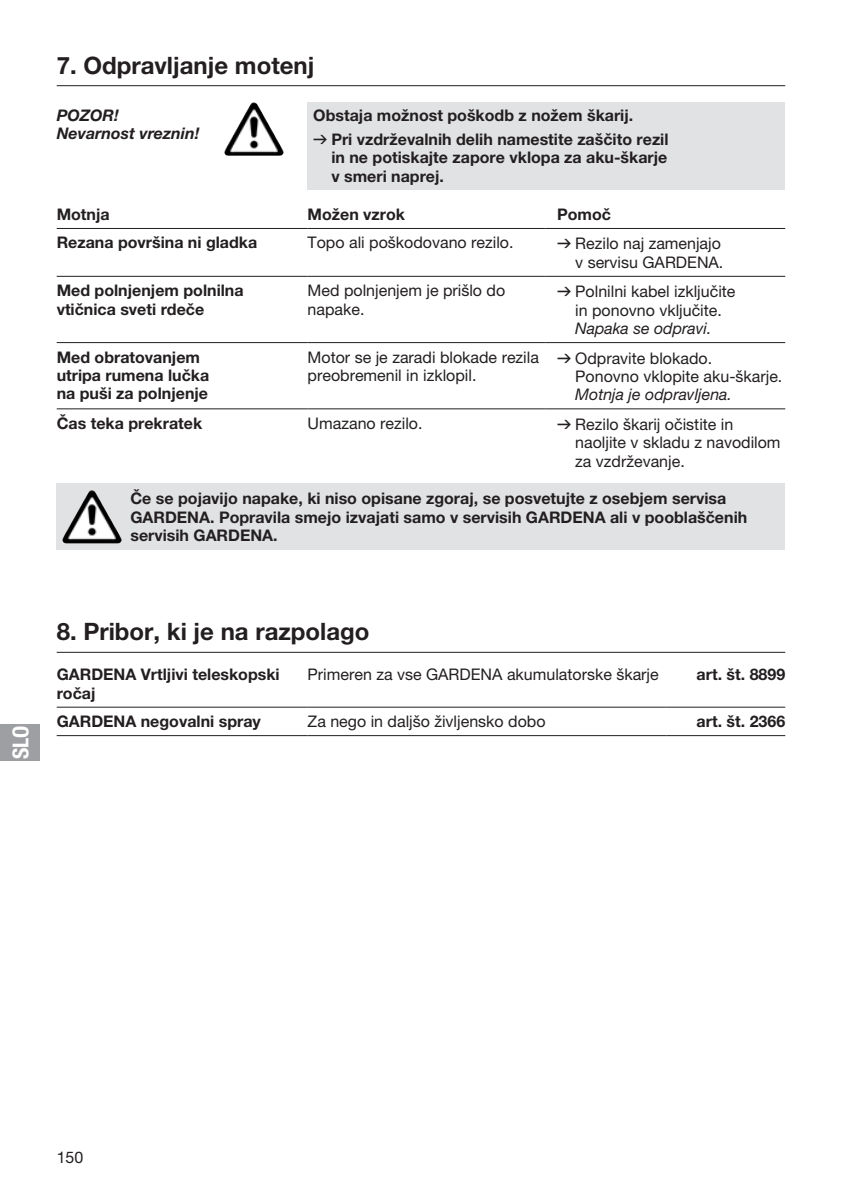
<style>
.page{position:relative;width:842px;height:1191px;background:#fff}
.page>*{position:absolute;margin:0;border:0;box-sizing:border-box;transform-origin:0 0}
.t1{font:700 24px "GARDENA Pro";color:#231f20}
.t2{font:22px "GARDENA Pro Bo Cond";color:#fff}
.t3{font:700 16px/18.4px "GARDENA Pro";color:#231f20}
.t4{font:16px/18.4px "GARDENA Pro";color:#231f20}
.t5{font:italic 16px "GARDENA Pro";color:#231f20}
.t6{font:italic 700 16px/18.4px "GARDENA Pro";color:#231f20}
.s1{font-family:"Formdruck";font-weight:400}
.s2{font-family:"Formdruck"}
</style>
<div class="page">
<div style="left:0;top:724px;width:40px;height:36px;background:#9d9fa2"></div>
<div style="left:308px;top:102px;width:477px;height:88px;background:#e1e2e4"></div>
<hr style="left:57px;top:85px;width:728px;height:1px;background:#231f20">
<img style="left:226px;top:103px;width:27px;height:44px">
<hr style="left:308px;top:228px;width:238px;height:1px;background:#231f20">
<hr style="left:546px;top:228px;width:239px;height:1px;background:#231f20">
<hr style="left:308px;top:276px;width:238px;height:1px;background:#231f20">
<hr style="left:546px;top:276px;width:239px;height:1px;background:#231f20">
<hr style="left:57px;top:228px;width:251px;height:1px;background:#231f20">
<hr style="left:57px;top:276px;width:251px;height:1px;background:#231f20">
<hr style="left:57px;top:342px;width:251px;height:1px;background:#231f20">
<hr style="left:308px;top:342px;width:238px;height:1px;background:#231f20">
<hr style="left:546px;top:342px;width:239px;height:1px;background:#231f20">
<hr style="left:57px;top:408px;width:251px;height:1px;background:#231f20">
<hr style="left:308px;top:408px;width:238px;height:1px;background:#231f20">
<hr style="left:546px;top:408px;width:239px;height:1px;background:#231f20">
<div style="left:57px;top:483px;width:728px;height:67px;background:#e1e2e4"></div>
<img style="left:64px;top:490px;width:27px;height:45px">
<hr style="left:57px;top:707px;width:251px;height:1px;background:#231f20">
<hr style="left:308px;top:707px;width:358px;height:1px;background:#231f20">
<hr style="left:666px;top:707px;width:119px;height:1px;background:#231f20">
<hr style="left:57px;top:735px;width:251px;height:1px;background:#231f20">
<hr style="left:308px;top:735px;width:358px;height:1px;background:#231f20">
<hr style="left:666px;top:735px;width:119px;height:1px;background:#231f20">
<hr style="left:57px;top:652px;width:728px;height:1px;background:#231f20">
<h1 class="t1" style="left:57px;top:50px;width:259px">7. Odpravljanje motenj</h1>
<p class="t6" style="left:57px;top:105px;width:144px">POZOR!<br>Nevarnost vreznin!</p>
<p class="t3" style="left:313px;top:103px;width:357px;line-height:24px">Obstaja možnost poškodb z nožem škarij.<br><span class="s1">v</span> Pri vzdrževalnih delih namestite zaščito rezil</p>
<p class="t3" style="left:331px;top:148px;width:337px">in ne potiskajte zapore vklopa za aku-škarje v smeri naprej.</p>
<p class="t3" style="left:57px;top:205px;width:55px">Motnja</p>
<p class="t3" style="left:308px;top:205px;width:99px">Možen vzrok</p>
<p class="t3" style="left:557px;top:205px;width:55px">Pomoč</p>
<p class="t3" style="left:57px;top:233px;width:202px">Rezana površina ni gladka</p>
<p class="t4" style="left:308px;top:233px;width:207px">Topo ali poškodovano rezilo.</p>
<p class="t4" style="left:557px;top:234px;width:168px;text-align:right"><span class="s2">v</span> Rezilo naj zamenjajo v servisu GARDENA.</p>
<p class="t3" style="left:57px;top:281px;width:188px">Med polnjenjem polnilna vtičnica sveti rdeče</p>
<p class="t4" style="left:308px;top:281px;width:199px">Med polnjenjem je prišlo do napake.</p>
<p class="t4" style="left:557px;top:282px;width:180px;text-align:center"><span class="s2">v</span> Polnilni kabel izključite in ponovno vključite.</p>
<p class="t5" style="left:575px;top:319px;width:138px">Napaka se odpravi.</p>
<p class="t3" style="left:57px;top:347px;width:154px">Med obratovanjem utripa rumena lučka na puši za polnjenje</p>
<p class="t4" style="left:308px;top:347px;width:233px">Motor se je zaradi blokade rezila preobremenil in izklopil.</p>
<p class="t4" style="left:575px;top:348px;width:209px;text-indent:-18px"><span class="s2">v</span> Odpravite blokado.<br>Ponovno vklopite aku-škarje.</p>
<p class="t5" style="left:575px;top:385px;width:158px">Motnja je odpravljena.</p>
<p class="t3" style="left:57px;top:413px;width:147px">Čas teka prekratek</p>
<p class="t4" style="left:308px;top:414px;width:116px">Umazano rezilo.</p>
<p class="t4" style="left:575px;top:415px;width:207px;text-indent:-18px"><span class="s2">v</span> Rezilo škarij očistite in naoljite v skladu z navodilom za vzdrževanje.</p>
<p class="t3" style="left:130px;top:489px;width:618px">Če se pojavijo napake, ki niso opisane zgoraj, se posvetujte z osebjem servisa<br>GARDENA. Popravila smejo izvajati samo v servisih GARDENA ali v pooblaščenih servisih GARDENA.</p>
<h2 class="t2" style="left:7px;top:759px;width:35px;rotate:-90deg">SLO</h2>
<h1 class="t1" style="left:57px;top:617px;width:314px">8. Pribor, ki je na razpolago</h1>
<p class="t3" style="left:57px;top:665px;width:225px">GARDENA Vrtljivi teleskopski ročaj</p>
<p class="t4" style="left:308px;top:665px;width:353px">Primeren za vse GARDENA akumulatorske škarje</p>
<p class="t3" style="left:697px;top:665px;width:90px">art. št. 8899</p>
<p class="t3" style="left:57px;top:712px;width:206px">GARDENA negovalni spray</p>
<p class="t4" style="left:308px;top:712px;width:239px">Za nego in daljšo življensko dobo</p>
<p class="t3" style="left:697px;top:712px;width:90px">art. št. 2366</p>
<p class="t4" style="left:57px;top:1147px;width:28px">150</p>
</div>
